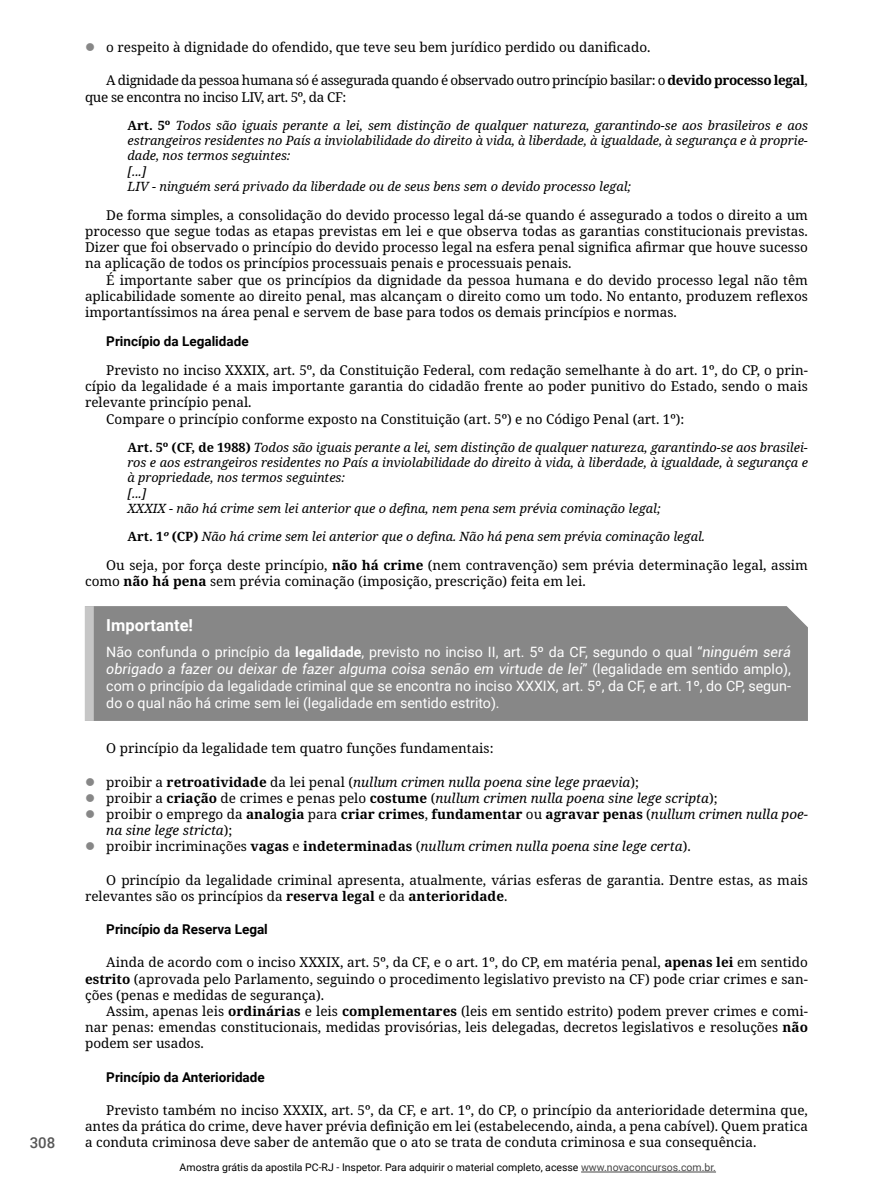
<style>
.page{position:relative;width:893px;height:1191px;background:#fff}
.page>*{position:absolute;margin:0;border:0;box-sizing:border-box;transform-origin:0 0}
.Título{font:700 16.5px "Roboto";color:#fff}
.t1{font:500 15px "Roboto";color:#575757}
.Texto{font:14.25px/17.1px "Roboto";color:#fff;text-align:justify}
.Parágrafos{font:13.5px/16.2px "Noto Serif";color:#000;text-align:justify}
.t2{font:italic 13.5px "Noto Serif";color:#000}
.Parágrafos-2{font:13.5px/16.2px "Noto Serif";letter-spacing:-.03em;color:#000}
.t3{font:700 13.5px/16.2px "Noto Serif";color:#000}
.Subtópico{font:700 13.5px "Roboto";color:#000}
.Artigos_com_recuo{font:italic 12.75px/15.3px "Noto Serif";color:#000;text-align:justify}
.t4{font:10.5px "Roboto";color:#000}
.s1{font-weight:700}
.s2{font-weight:700;font-style:normal}
.s3{font-style:italic}
.s4{font-style:normal}
.s5{font-weight:400}
.s6{font-weight:400;font-style:italic}
.s7{color:#454545}
</style>
<div class="page">
<hr style="left:581px;top:1171px;width:135px;height:1px;background:#454545">
<div style="left:94px;top:606px;width:714px;height:115px;background:#878787"></div>
<div style="left:85px;top:606px;width:9px;height:115px;background:#c6c6c6"></div>
<p class="t1" style="left:30px;top:1132px;width:27px">308</p>
<p class="Parágrafos" style="left:106px;top:40px;width:546px">o respeito à dignidade do ofendido, que teve seu bem jurídico perdido ou danificado.</p>
<p class="Parágrafos-2" style="left:85px;top:73px;width:724px;text-indent:21px">A dignidade da pessoa humana só é assegurada quando é observado outro princípio basilar: o <span class="s1">devido processo legal</span>, que se encontra no inciso LIV, art. 5º, da CF:</p>
<p class="Artigos_com_recuo" style="left:128px;top:118px;width:682px"><span class="s2">Art. 5º</span> Todos são iguais perante a lei, sem distinção de qualquer natureza, garantindo-se aos brasileiros e aos estrangeiros residentes no País a inviolabilidade do direito à vida, à liberdade, à igualdade, à segurança e à proprie&shy;dade, nos termos seguintes:</p>
<p class="Artigos_com_recuo" style="left:128px;top:164px;width:20px">[...]</p>
<p class="Artigos_com_recuo" style="left:128px;top:179px;width:505px">LIV - ninguém será privado da liberdade ou de seus bens sem o devido processo legal;</p>
<p class="Parágrafos" style="left:85px;top:207px;width:724px;text-indent:21px">De forma simples, a consolidação do devido processo legal dá-se quando é assegurado a todos o direito a um processo que segue todas as etapas previstas em lei e que observa todas as garantias constitucionais previstas.<br>Dizer que foi observado o princípio do devido processo legal na esfera penal significa afirmar que houve sucesso na aplicação de todos os princípios processuais penais e processuais penais.</p>
<p class="Parágrafos" style="left:85px;top:272px;width:724px;text-indent:21px">É importante saber que os princípios da dignidade da pessoa humana e do devido processo legal não têm aplicabilidade somente ao direito penal, mas alcançam o direito como um todo. No entanto, produzem reflexos importantíssimos na área penal e servem de base para todos os demais princípios e normas.</p>
<p class="Subtópico" style="left:106px;top:332px;width:144px">Princípio da Legalidade</p>
<p class="Parágrafos" style="left:85px;top:362px;width:724px;text-indent:21px">Previsto no inciso XXXIX, art. 5º, da Constituição Federal, com redação semelhante à do art. 1º, do CP, o prin&shy;cípio da legalidade é a mais importante garantia do cidadão frente ao poder punitivo do Estado, sendo o mais relevante princípio penal.</p>
<p class="Parágrafos" style="left:106px;top:411px;width:580px">Compare o princípio conforme exposto na Constituição (art. 5º) e no Código Penal (art. 1º):</p>
<p class="Artigos_com_recuo" style="left:128px;top:440px;width:682px"><span class="s2">Art. 5º (CF, de 1988)</span> Todos são iguais perante a lei, sem distinção de qualquer natureza, garantindo-se aos brasilei&shy;ros e aos estrangeiros residentes no País a inviolabilidade do direito à vida, à liberdade, à igualdade, à segurança e à propriedade, nos termos seguintes:</p>
<p class="Artigos_com_recuo" style="left:128px;top:486px;width:20px">[...]</p>
<p class="Artigos_com_recuo" style="left:128px;top:501px;width:535px">XXXIX - não há crime sem lei anterior que o defina, nem pena sem prévia cominação legal;</p>
<p class="Artigos_com_recuo" style="left:128px;top:529px;width:579px"><span class="s2">Art. 1</span><span class="s1">º</span> <span class="s2">(CP)</span> Não há crime sem lei anterior que o defina. Não há pena sem prévia cominação legal.</p>
<p class="Parágrafos" style="left:85px;top:557px;width:724px;text-indent:21px">Ou seja, por força deste princípio, <span class="s1">não há crime</span> (nem contravenção) sem prévia determinação legal, assim como <span class="s1">não há pena</span> sem prévia cominação (imposição, prescrição) feita em lei.</p>
<p class="Título" style="left:106px;top:614px;width:88px">Importante!</p>
<p class="Texto" style="left:106px;top:642px;width:686px">Não confunda o princípio da <span class="s1">legalidade</span>, previsto no inciso II, art. 5º da CF, segundo o qual “<span class="s3">ninguém será obrigado a fazer ou deixar de fazer alguma coisa senão em virtude de lei</span>” (legalidade em sentido amplo), com o princípio da legalidade criminal que se encontra no inciso XXXIX, art. 5º, da CF, e art. 1º, do CP, segun&shy;do o qual não há crime sem lei (legalidade em sentido estrito).</p>
<p class="Parágrafos" style="left:106px;top:741px;width:389px">O princípio da legalidade tem quatro funções fundamentais:</p>
<p class="t2" style="left:106px;top:772px;width:534px"><span class="s4">proibir a</span> <span class="s2">retroatividade</span> <span class="s4">da lei penal (</span>nullum crimen nulla poena sine lege praevia<span class="s4">);</span></p>
<p class="t2" style="left:106px;top:788px;width:613px"><span class="s4">proibir a</span> <span class="s2">criação</span> <span class="s4">de crimes e penas pelo</span> <span class="s2">costume</span> <span class="s4">(</span>nullum crimen nulla poena sine lege scripta<span class="s4">);</span></p>
<p class="t3" style="left:106px;top:806px;width:703px"><span class="s5">proibir o emprego da</span> analogia <span class="s5">para</span> criar crimes<span class="s5">,</span> fundamentar <span class="s5">ou</span> agravar penas <span class="s5">(</span><span class="s6">nullum crimen nulla poe&shy;na sine lege stricta</span><span class="s5">);</span></p>
<p class="t2" style="left:106px;top:837px;width:586px"><span class="s4">proibir incriminações</span> <span class="s2">vagas</span> <span class="s4">e</span> <span class="s2">indeterminadas</span> <span class="s4">(</span>nullum crimen nulla poena sine lege certa<span class="s4">).</span></p>
<p class="Parágrafos" style="left:85px;top:872px;width:724px;text-indent:21px">O princípio da legalidade criminal apresenta, atualmente, várias esferas de garantia. Dentre estas, as mais relevantes são os princípios da <span class="s1">reserva legal</span> e da <span class="s1">anterioridade</span>.</p>
<p class="Subtópico" style="left:106px;top:919px;width:163px">Princípio da Reserva Legal</p>
<p class="Parágrafos" style="left:85px;top:954px;width:724px;text-indent:21px">Ainda de acordo com o inciso XXXIX, art. 5º, da CF, e o art. 1º, do CP, em matéria penal, <span class="s1">apenas lei</span> em sentido <span class="s1">estrito</span> (aprovada pelo Parlamento, seguindo o procedimento legislativo previsto na CF) pode criar crimes e san&shy;ções (penas e medidas de segurança).</p>
<p class="Parágrafos" style="left:85px;top:1003px;width:724px;text-indent:21px">Assim, apenas leis <span class="s1">ordinárias</span> e leis <span class="s1">complementares</span> (leis em sentido estrito) podem prever crimes e comi&shy;nar penas: emendas constitucionais, medidas provisórias, leis delegadas, decretos legislativos e resoluções <span class="s1">não </span>podem ser usados.</p>
<p class="Subtópico" style="left:106px;top:1067px;width:160px">Princípio da Anterioridade</p>
<p class="Parágrafos" style="left:85px;top:1102px;width:724px;text-indent:21px">Previsto também no inciso XXXIX, art. 5º, da CF, e art. 1º, do CP, o princípio da anterioridade determina que, antes da prática do crime, deve haver prévia definição em lei (estabelecendo, ainda, a pena cabível). Quem pratica a conduta criminosa deve saber de antemão que o ato se trata de conduta criminosa e sua consequência.</p>
<p class="t4" style="left:180px;top:1160px;width:538px">Amostra grátis da apostila PC-RJ - Inspetor. Para adquirir o material completo, acesse <span class="s7">www.novaconcursos.com.br.</span></p>
</div>
